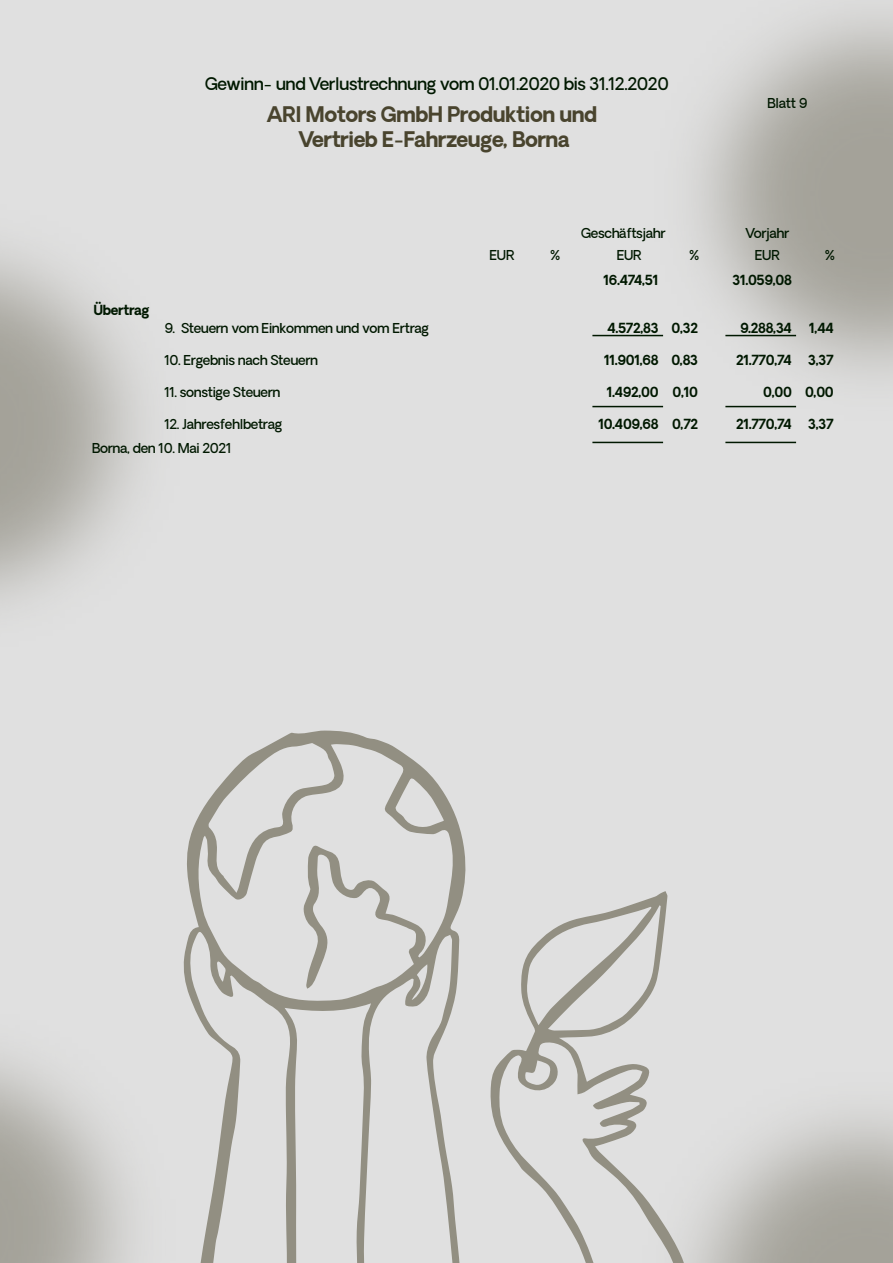
<style>
.page{position:relative;width:893px;height:1263px;background:#e0e0e0}
.page>*{position:absolute;margin:0;border:0;box-sizing:border-box;transform-origin:0 0}
.t1{font:700 20.7px/24.8px "Oakes Grotesk";letter-spacing:-.025em;color:#49442e;text-align:center}
.t2{font:500 16.95px "Oakes Grotesk";letter-spacing:-.025em;color:#001800}
.t3{font:500 13.35px/21.3px "Oakes Grotesk";letter-spacing:-.025em;color:#001800;text-align:center}
.t4{font:700 13.35px "Oakes Grotesk";letter-spacing:-.025em;color:#001800}
</style>
<div class="page">
<hr style="left:592px;top:335px;width:71px;height:1px;background:#001800">
<hr style="left:725px;top:335px;width:71px;height:1px;background:#001800">
<hr style="left:592px;top:406px;width:71px;height:1px;background:#001800">
<hr style="left:725px;top:406px;width:71px;height:1px;background:#001800">
<hr style="left:592px;top:442px;width:71px;height:1px;background:#001800">
<hr style="left:725px;top:442px;width:71px;height:1px;background:#001800">
<svg style="left:183px;top:730px;width:283px;height:533px"></svg>
<svg style="left:490px;top:891px;width:203px;height:372px"></svg>
<p class="t2" style="left:205px;top:73px;width:465px">Gewinn- und Verlustrechnung vom 01.01.2020 bis 31.12.2020</p>
<h1 class="t1" style="left:267px;top:103px;width:332px">ARI Motors GmbH Produktion und<br>Vertrieb E-Fahrzeuge, Borna</h1>
<p class="t3" style="left:767px;top:93px;width:41px">Blatt 9</p>
<p class="t4" style="left:93px;top:301px;width:58px">Übertrag</p>
<p class="t3" style="left:164px;top:318px;width:266px">9. Steuern vom Einkommen und vom Ertrag</p>
<p class="t3" style="left:164px;top:350px;width:155px">10. Ergebnis nach Steuern</p>
<p class="t3" style="left:164px;top:382px;width:118px">11. sonstige Steuern</p>
<p class="t3" style="left:164px;top:414px;width:119px">12. Jahresfehlbetrag</p>
<p class="t3" style="left:581px;top:223px;width:86px">Geschäftsjahr</p>
<p class="t3" style="left:745px;top:223px;width:46px">Vorjahr<br>EUR</p>
<p class="t4" style="left:603px;top:271px;width:57px">16.474,51</p>
<p class="t4" style="left:607px;top:319px;width:53px">4.572,83</p>
<p class="t4" style="left:604px;top:351px;width:56px">11.901,68</p>
<p class="t4" style="left:607px;top:383px;width:53px">1.492,00</p>
<p class="t4" style="left:598px;top:415px;width:62px">10.409,68</p>
<p class="t3" style="left:489px;top:244px;width:27px">EUR</p>
<p class="t3" style="left:550px;top:244px;width:12px">%</p>
<p class="t3" style="left:617px;top:244px;width:27px">EUR</p>
<p class="t3" style="left:689px;top:244px;width:12px">%</p>
<p class="t4" style="left:732px;top:271px;width:61px">31.059,08</p>
<p class="t4" style="left:740px;top:319px;width:53px">9.288,34</p>
<p class="t4" style="left:736px;top:351px;width:57px">21.770,74</p>
<p class="t4" style="left:763px;top:383px;width:30px">0,00</p>
<p class="t4" style="left:736px;top:415px;width:57px">21.770,74</p>
<p class="t4" style="left:672px;top:319px;width:28px">0,32</p>
<p class="t4" style="left:671px;top:351px;width:28px">0,83</p>
<p class="t4" style="left:672px;top:383px;width:27px">0,10</p>
<p class="t4" style="left:672px;top:415px;width:28px">0,72</p>
<p class="t3" style="left:825px;top:244px;width:12px">%</p>
<p class="t4" style="left:809px;top:319px;width:26px">1,44</p>
<p class="t4" style="left:808px;top:351px;width:27px">3,37</p>
<p class="t4" style="left:805px;top:383px;width:30px">0,00</p>
<p class="t4" style="left:808px;top:415px;width:27px">3,37</p>
<p class="t3" style="left:92px;top:437px;width:141px">Borna, den 10. Mai 2021</p>
</div>
